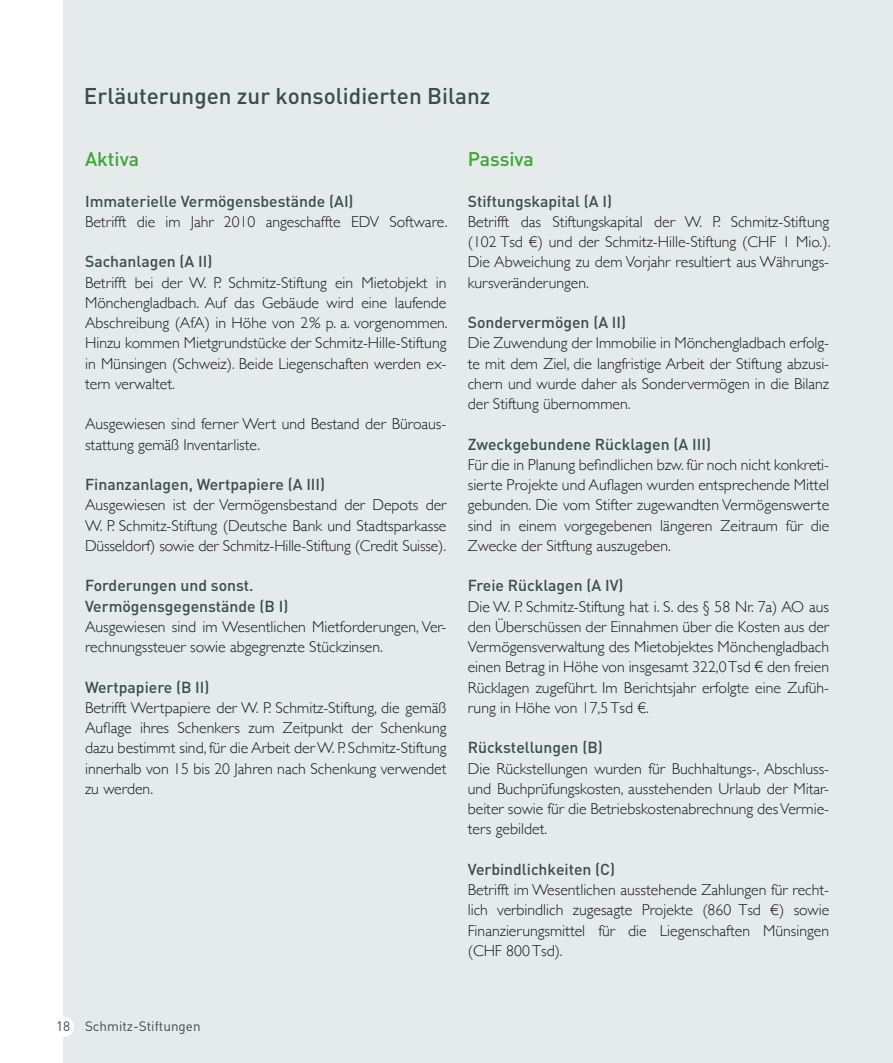
<style>
.page{position:relative;width:893px;height:1063px;background:#fff}
.page>*{position:absolute;margin:0;border:0;box-sizing:border-box;transform-origin:0 0}
.t1{font:500 22.5px "DIN";color:#3a4c4e}
.t2{font:500 19.5px "DIN";color:#3da434}
.t3{font:300 15.75px/20.2px "Gill Sans";color:#1a1a18;text-align:justify}
.t4{font:500 15.75px/20.2px "DIN";color:#3a4c4e}
.t5{font:13.5px "DIN";color:#3a4c4e}
</style>
<div class="page">
<div style="left:64px;top:0;width:829px;height:1063px;background:#e5eaeb"></div>
<div style="left:54px;top:1017px;width:20px;height:20px;background:#fff;border-radius:50%"></div>
<h1 class="t1" style="left:84px;top:81px;width:408px">Erläuterungen zur konsolidierten Bilanz</h1>
<p class="t2" style="left:85px;top:147px;width:56px">Aktiva</p>
<p class="t4" style="left:85px;top:190px;width:270px">Immaterielle Vermögensbestände (AI)</p>
<p class="t3" style="left:85px;top:211px;width:364px">Betrifft die im Jahr 2010 angeschaffte EDV Software.</p>
<p class="t4" style="left:85px;top:251px;width:129px">Sachanlagen (A II)</p>
<p class="t3" style="left:85px;top:272px;width:364px">Betrifft bei der W. P. Schmitz-Stiftung ein Mietobjekt in Mönchengladbach. Auf das Gebäude wird eine laufende Abschreibung (AfA) in Höhe von 2% p. a. vorgenommen.<br>Hinzu kommen Mietgrundstücke der Schmitz-Hille-Stiftung in Münsingen (Schweiz). Beide Liegenschaften werden ex&shy;tern verwaltet.</p>
<p class="t3" style="left:85px;top:413px;width:363px">Ausgewiesen sind ferner Wert und Bestand der Büroaus&shy;stattung gemäß Inventarliste.</p>
<p class="t4" style="left:85px;top:474px;width:242px">Finanzanlagen, Wertpapiere (A III)</p>
<p class="t3" style="left:85px;top:494px;width:363px">Ausgewiesen ist der Vermögensbestand der Depots der W. P. Schmitz-Stiftung (Deutsche Bank und Stadtsparkasse Düsseldorf) sowie der Schmitz-Hille-Stiftung (Credit Suisse).</p>
<p class="t4" style="left:85px;top:575px;width:205px">Forderungen und sonst.<br>Vermögensgegenstände (B I)</p>
<p class="t3" style="left:85px;top:616px;width:363px">Ausgewiesen sind im Wesentlichen Mietforderungen, Ver&shy;rechnungssteuer sowie abgegrenzte Stückzinsen.</p>
<p class="t4" style="left:85px;top:676px;width:126px">Wertpapiere (B II)</p>
<p class="t3" style="left:85px;top:697px;width:363px">Betrifft Wertpapiere der W. P. Schmitz-Stiftung, die gemäß Auflage ihres Schenkers zum Zeitpunkt der Schenkung dazu bestimmt sind, für die Arbeit der W. P. Schmitz-Stiftung innerhalb von 15 bis 20 Jahren nach Schenkung verwendet zu werden.</p>
<p class="t2" style="left:468px;top:147px;width:68px">Passiva</p>
<p class="t4" style="left:468px;top:190px;width:146px">Stiftungskapital (A I)</p>
<p class="t3" style="left:468px;top:211px;width:364px">Betrifft das Stiftungskapital der W. P. Schmitz-Stiftung (102 Tsd €) und der Schmitz-Hille-Stiftung (CHF 1 Mio.).<br>Die Abweichung zu dem Vorjahr resultiert aus Währungs&shy;kursveränderungen.</p>
<p class="t4" style="left:468px;top:312px;width:160px">Sondervermögen (A II)</p>
<p class="t3" style="left:468px;top:332px;width:363px">Die Zuwendung der Immobilie in Mönchengladbach erfolg&shy;te mit dem Ziel, die langfristige Arbeit der Stiftung abzusi&shy;chern und wurde daher als Sondervermögen in die Bilanz der Stiftung übernommen.</p>
<p class="t4" style="left:468px;top:433px;width:245px">Zweckgebundene Rücklagen (A III)</p>
<p class="t3" style="left:468px;top:454px;width:363px">Für die in Planung befindlichen bzw. für noch nicht konkreti&shy;sierte Projekte und Auflagen wurden entsprechende Mittel gebunden. Die vom Stifter zugewandten Vermögenswerte sind in einem vorgegebenen längeren Zeitraum für die Zwecke der Sitftung auszugeben.</p>
<p class="t4" style="left:468px;top:575px;width:157px">Freie Rücklagen (A IV)</p>
<p class="t3" style="left:468px;top:596px;width:363px">Die W. P. Schmitz-Stiftung hat i. S. des § 58 Nr. 7a) AO aus den Überschüssen der Einnahmen über die Kosten aus der Vermögensverwaltung des Mietobjektes Mönchengladbach einen Betrag in Höhe von insgesamt 322,0 Tsd € den freien Rücklagen zugeführt. Im Berichtsjahr erfolgte eine Zufüh&shy;rung in Höhe von 17,5 Tsd €.</p>
<p class="t4" style="left:468px;top:737px;width:137px">Rückstellungen (B)</p>
<p class="t3" style="left:468px;top:758px;width:363px">Die Rückstellungen wurden für Buchhaltungs-, Abschluss&shy;und Buchprüfungskosten, ausstehenden Urlaub der Mitar&shy;beiter sowie für die Betriebskostenabrechnung des Vermie&shy;ters gebildet.</p>
<p class="t4" style="left:468px;top:859px;width:149px">Verbindlichkeiten (C)</p>
<p class="t3" style="left:468px;top:879px;width:363px">Betrifft im Wesentlichen ausstehende Zahlungen für recht&shy;lich verbindlich zugesagte Projekte (860 Tsd €) sowie Finanzierungsmittel für die Liegenschaften Münsingen (CHF 800 Tsd).</p>
<p class="t5" style="left:56px;top:1018px;width:146px">18 Schmitz-Stiftungen</p>
</div>
